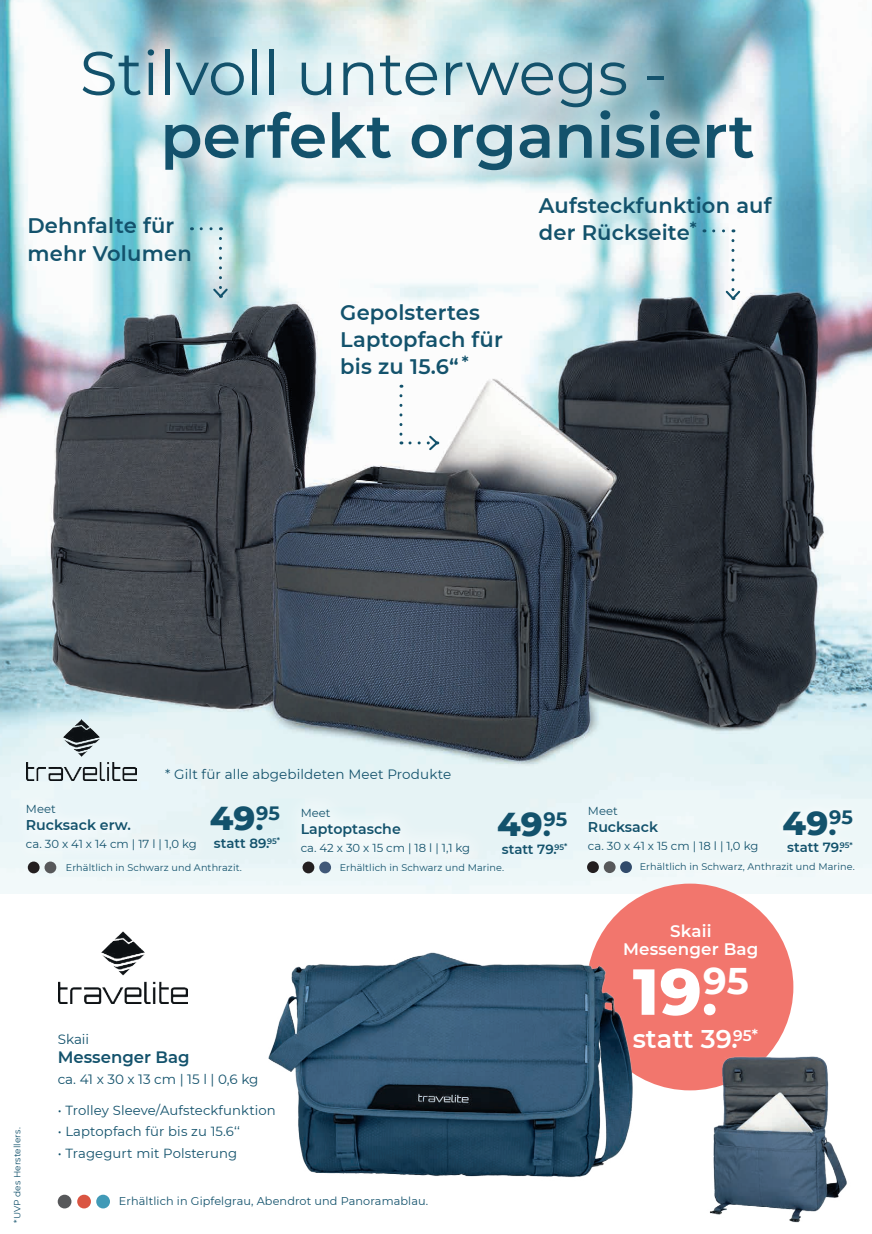
<style>
.page{position:relative;width:872px;height:1234px;background:#fff}
.page>*{position:absolute;margin:0;border:0;box-sizing:border-box;transform-origin:0 0}
.t1{font:800 64.8px "Montserrat";color:#fff}
.t2{font:61.5px "Montserrat";color:#13526c}
.t3{font:600 61.5px "Montserrat";color:#13526c}
.t4{font:800 33.75px "Montserrat";color:#13526c}
.t5{font:600 25.65px "Montserrat";color:#fff}
.t6{font:600 21px/27px "Montserrat";letter-spacing:.01em;color:#13526c}
.t7{font:600 16.65px/17.5px "Montserrat";letter-spacing:.01em;color:#fff;text-align:center}
.t8{font:600 16.5px "Montserrat";color:#13526c}
.t9{font:600 15.3px "Montserrat";color:#fff}
.t10{font:600 14.1px "Montserrat";color:#13526c}
.t11{font:13.5px "Montserrat";letter-spacing:.01em;color:#13526c}
.t12{font:600 13.35px "Montserrat";color:#13526c}
.t13{font:13.2px "Montserrat";letter-spacing:.01em;color:#13526c}
.t14{font:11.55px "Montserrat";color:#13526c}
.t15{font:11.25px "Montserrat";letter-spacing:.01em;color:#13526c}
.t16{font:9.6px "Montserrat";letter-spacing:.01em;color:#13526c}
.t17{font:9px "Montserrat";letter-spacing:.01em;color:#13526c}
.s1{font-size:26.7px}
.s2{font-size:51.15px}
.s3{font-size:15px}
</style>
<div class="page">
<hr style="left:871px;top:763px;width:1px;height:470px;background:#e1edf0">
<img style="left:0;top:0;width:872px;height:893px">
<svg style="left:201px;top:227px;width:20px;height:3px"></svg>
<svg style="left:211px;top:238px;width:19px;height:61px"></svg>
<svg style="left:713px;top:229px;width:21px;height:3px"></svg>
<svg style="left:724px;top:240px;width:18px;height:61px"></svg>
<svg style="left:399px;top:395px;width:3px;height:49px"></svg>
<svg style="left:410px;top:433px;width:30px;height:19px"></svg>
<svg style="left:49px;top:15px;width:737px;height:189px"></svg>
<div style="left:586px;top:883px;width:207px;height:207px;background:#f2766d;border-radius:50%"></div>
<img style="left:268px;top:948px;width:389px;height:230px">
<img style="left:687px;top:1050px;width:160px;height:173px">
<div style="left:96px;top:1194px;width:14px;height:14px;background:#419ab7;border-radius:50%"></div>
<div style="left:58px;top:1194px;width:13px;height:14px;background:#57585a;border-radius:50%"></div>
<div style="left:77px;top:1194px;width:14px;height:14px;background:#da5542;border-radius:50%"></div>
<div style="left:14px;top:792px;width:195px;height:71px;background:#ebf5f8"></div>
<div style="left:28px;top:861px;width:12px;height:12px;background:#231f20;border-radius:50%"></div>
<div style="left:45px;top:861px;width:11px;height:12px;background:#57585a;border-radius:50%"></div>
<div style="left:579px;top:798px;width:188px;height:63px;background:#edf7f8"></div>
<div style="left:630px;top:853px;width:233px;height:27px;background:#f1f8f9"></div>
<div style="left:620px;top:861px;width:12px;height:11px;background:#314b6b;border-radius:50%"></div>
<div style="left:587px;top:861px;width:12px;height:11px;background:#231f20;border-radius:50%"></div>
<div style="left:604px;top:861px;width:11px;height:11px;background:#57585a;border-radius:50%"></div>
<div style="left:774px;top:800px;width:87px;height:62px;background:#eff8f9"></div>
<div style="left:282px;top:789px;width:207px;height:83px;background:#eaf5f7"></div>
<div style="left:302px;top:861px;width:12px;height:12px;background:#231f20;border-radius:50%"></div>
<div style="left:319px;top:861px;width:12px;height:12px;background:#405878;border-radius:50%"></div>
<img style="left:58px;top:931px;width:129px;height:72px">
<img style="left:27px;top:719px;width:110px;height:61px">
<h2 class="t2" style="left:80px;top:31px;width:589px">Stilvoll unterwegs -</h2>
<h2 class="t3" style="left:160px;top:92px;width:596px">perfekt organisiert</h2>
<h3 class="t6" style="left:539px;top:190px;width:234px">Aufsteckfunktion auf</h3>
<h3 class="t6" style="left:27px;top:211px;width:148px">Dehnfalte für</h3>
<h3 class="t6" style="left:539px;top:217px;width:159px">der Rückseite<sup>*</sup></h3>
<h3 class="t6" style="left:27px;top:239px;width:166px">mehr Volumen</h3>
<h3 class="t6" style="left:340px;top:298px;width:164px">Gepolstertes<br>Laptopfach für bis zu 15.6“ <sup>*</sup></h3>
<h3 class="t11" style="left:165px;top:764px;width:287px">* Gilt für alle abgebildeten Meet Produkte</h3>
<p class="t14" style="left:26px;top:801px;width:31px">Meet</p>
<h3 class="t10" style="left:26px;top:815px;width:106px">Rucksack erw.</h3>
<p class="t14" style="left:26px;top:836px;width:172px">ca. 30 x 41 x 14 cm | 17 l | 1,0 kg</p>
<p class="t16" style="left:66px;top:860px;width:177px">Erhältlich in Schwarz und Anthrazit.</p>
<h3 class="t4" style="left:210px;top:793px;width:72px">49<span class="s1">.</span><sup>95</sup></h3>
<h3 class="t12" style="left:214px;top:833px;width:68px">statt 89.<sup>95</sup><sup>*</sup></h3>
<p class="t14" style="left:301px;top:804px;width:31px">Meet</p>
<h3 class="t10" style="left:301px;top:818px;width:102px">Laptoptasche</h3>
<p class="t14" style="left:301px;top:839px;width:171px">ca. 42 x 30 x 15 cm | 18 l | 1,1 kg</p>
<p class="t16" style="left:340px;top:860px;width:166px">Erhältlich in Schwarz und Marine.</p>
<h3 class="t4" style="left:497px;top:799px;width:72px">49<span class="s1">.</span><sup>95</sup></h3>
<h3 class="t12" style="left:502px;top:839px;width:67px">statt 79.<sup>95</sup><sup>*</sup></h3>
<p class="t14" style="left:588px;top:803px;width:31px">Meet</p>
<h3 class="t10" style="left:588px;top:817px;width:72px">Rucksack</h3>
<p class="t14" style="left:588px;top:837px;width:172px">ca. 30 x 41 x 15 cm | 18 l | 1,0 kg</p>
<p class="t16" style="left:639px;top:860px;width:216px">Erhältlich in Schwarz, Anthrazit und Marine.</p>
<h3 class="t4" style="left:782px;top:798px;width:72px">49<span class="s1">.</span><sup>95</sup></h3>
<h3 class="t12" style="left:787px;top:838px;width:67px">statt 79.<sup>95</sup><sup>*</sup></h3>
<p class="t17" style="left:11px;top:1222px;width:97px;rotate:-90deg">*UVP des Herstellers.</p>
<h3 class="t7" style="left:623px;top:921px;width:137px">Skaii<br>Messenger Bag</h3>
<h1 class="t1" style="left:633px;top:944px;width:117px">19<span class="s2">.</span><sup>95</sup></h1>
<h3 class="t5" style="left:633px;top:1020px;width:106px">statt 39.</h3>
<h3 class="t11" style="left:58px;top:1029px;width:33px">Skaii</h3>
<h3 class="t9" style="left:733px;top:1024px;width:26px">95<span class="s3">*</span></h3>
<h3 class="t8" style="left:58px;top:1045px;width:133px">Messenger Bag</h3>
<h3 class="t11" style="left:58px;top:1069px;width:202px">ca. 41 x 30 x 13 cm | 15 l | 0,6 kg</h3>
<h3 class="t13" style="left:58px;top:1100px;width:220px">• Trolley Sleeve/Aufsteckfunktion</h3>
<h3 class="t13" style="left:58px;top:1122px;width:184px">• Laptopfach für bis zu 15.6‘‘</h3>
<h3 class="t13" style="left:58px;top:1143px;width:181px">• Tragegurt mit Polsterung</h3>
<p class="t15" style="left:119px;top:1193px;width:311px">Erhältlich in Gipfelgrau, Abendrot und Panoramablau.</p>
</div>
